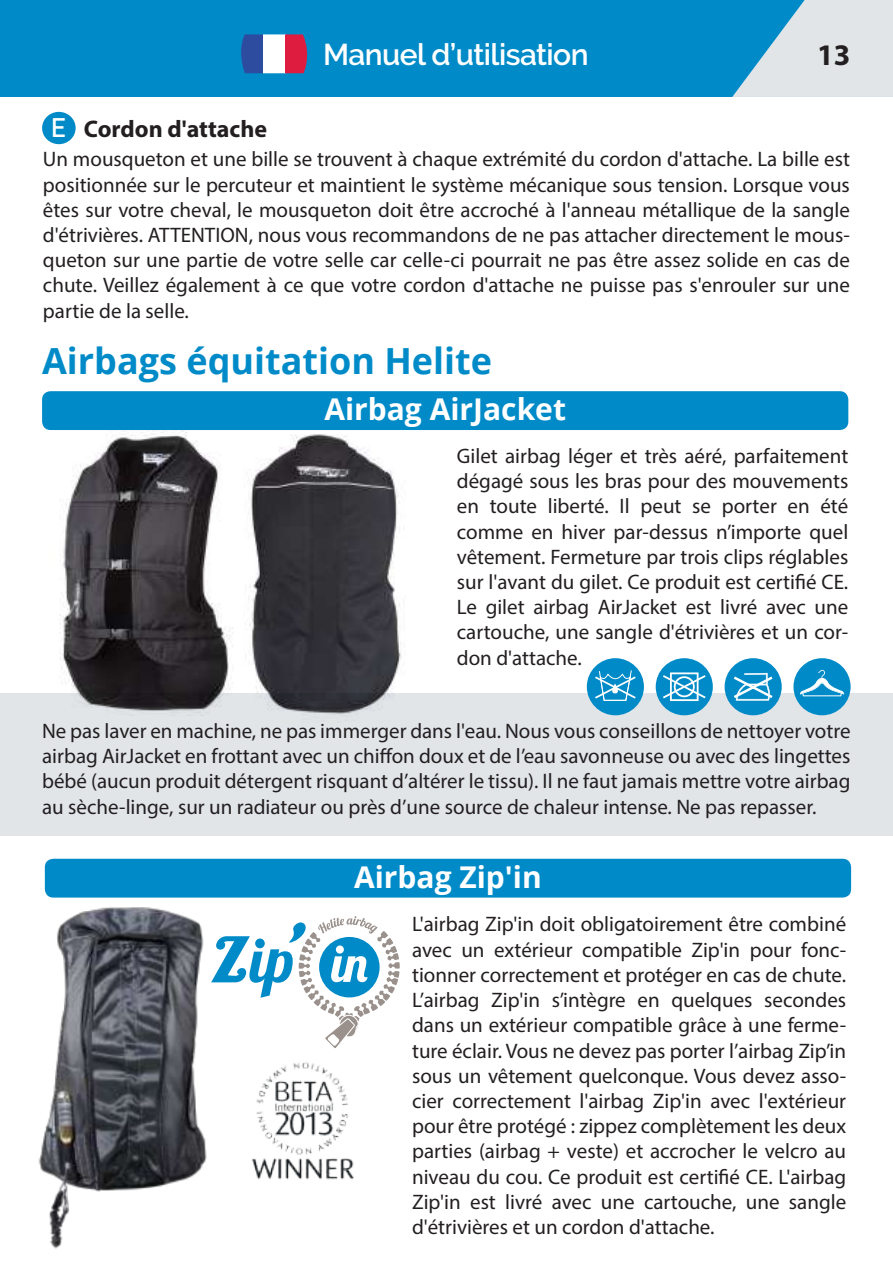
<style>
.page{position:relative;width:893px;height:1276px;background:#fff}
.page>*{position:absolute;margin:0;border:0;box-sizing:border-box;transform-origin:0 0}
.t1{font:700 36px "Open Sans";color:#008bc8}
.t2{font:700 30px "Open Sans";color:#fff}
.t3{font:600 30px "Raleway";letter-spacing:-.02em;color:#fff}
.t4{font:700 30px "Myriad Pro";color:#231f20}
.t5{font:700 24px "Myriad Pro";color:#231f20}
.t6{font:21px/25.2px "Myriad Pro";color:#231f20;text-align:justify}
.s1{font-family:"Brandon Grotesque";font-weight:500;font-size:27px;color:#fff}
</style>
<div class="page">
<div style="left:0;top:693px;width:893px;height:143px;background:#e1e5e8"></div>
<div style="left:656px;top:658px;width:57px;height:57px;background:#008bc8;border-radius:50%"></div>
<svg style="left:663px;top:672px;width:43px;height:29px"></svg>
<div style="left:587px;top:658px;width:57px;height:57px;background:#008bc8;border-radius:50%"></div>
<svg style="left:595px;top:670px;width:41px;height:31px"></svg>
<div style="left:793px;top:658px;width:58px;height:57px;background:#008bc8;border-radius:50%"></div>
<svg style="left:800px;top:670px;width:44px;height:26px"></svg>
<div style="left:725px;top:658px;width:57px;height:57px;background:#008bc8;border-radius:50%"></div>
<svg style="left:734px;top:673px;width:38px;height:27px"></svg>
<img style="left:60px;top:430px;width:149px;height:283px">
<img style="left:209px;top:434px;width:192px;height:281px">
<img style="left:252px;top:1062px;width:102px;height:118px">
<img style="left:38px;top:892px;width:189px;height:357px">
<svg style="left:211px;top:916px;width:189px;height:134px"></svg>
<div style="left:0;top:0;width:893px;height:97px;background:#008bc8"></div>
<svg style="left:732px;top:0;width:161px;height:97px"></svg>
<div style="left:241px;top:34px;width:22px;height:39px;background:#2d4ca0"></div>
<div style="left:263px;top:34px;width:23px;height:39px;background:#fff"></div>
<div style="left:286px;top:34px;width:22px;height:39px;background:#dd1c3f"></div>
<div style="left:42px;top:112px;width:34px;height:32px;background:#008bc8;border-radius:50%"></div>
<div style="left:42px;top:391px;width:806px;height:39px;background:#008bc8;border-radius:9px"></div>
<div style="left:45px;top:858px;width:806px;height:39px;background:#008bc8;border-radius:9px"></div>
<p class="t5" style="left:50px;top:114px;width:218px"><span class="s1">E</span> Cordon d'attache</p>
<h2 class="t3" style="left:323px;top:37px;width:267px">Manuel d’utilisation</h2>
<h2 class="t4" style="left:817px;top:35px;width:35px">13</h2>
<p class="t6" style="left:43px;top:146px;width:809px">Un mousqueton et une bille se trouvent à chaque extrémité du cordon d'attache. La bille est positionnée sur le percuteur et maintient le système mécanique sous tension. Lorsque vous êtes sur votre cheval, le mousqueton doit être accroché à l'anneau métallique de la sangle d'étrivières. ATTENTION, nous vous recommandons de ne pas attacher directement le mous&shy;queton sur une partie de votre selle car celle-ci pourrait ne pas être assez solide en cas de chute. Veillez également à ce que votre cordon d'attache ne puisse pas s'enrouler sur une partie de la selle.</p>
<h1 class="t1" style="left:42px;top:336px;width:451px">Airbags équitation Helite</h1>
<h2 class="t2" style="left:324px;top:388px;width:243px">Airbag AirJacket</h2>
<p class="t6" style="left:457px;top:443px;width:393px">Gilet airbag léger et très aéré, parfaitement dégagé sous les bras pour des mouvements en toute liberté. Il peut se porter en été comme en hiver par-dessus n’importe quel vêtement. Fermeture par trois clips réglables sur l'avant du gilet. Ce produit est certifié CE.<br>Le gilet airbag AirJacket est livré avec une cartouche, une sangle d'étrivières et un cor&shy;don d'attache.</p>
<p class="t6" style="left:42px;top:718px;width:810px">Ne pas laver en machine, ne pas immerger dans l'eau. Nous vous conseillons de nettoyer votre airbag AirJacket en frottant avec un chiffon doux et de l’eau savonneuse ou avec des lingettes bébé (aucun produit détergent risquant d’altérer le tissu). Il ne faut jamais mettre votre airbag au sèche-linge, sur un radiateur ou près d’une source de chaleur intense. Ne pas repasser.</p>
<h2 class="t2" style="left:354px;top:855px;width:189px">Airbag Zip'in</h2>
<p class="t6" style="left:412px;top:911px;width:436px">L'airbag Zip'in doit obligatoirement être combiné avec un extérieur compatible Zip'in pour fonc&shy;tionner correctement et protéger en cas de chute.<br>L’airbag Zip'in s’intègre en quelques secondes dans un extérieur compatible grâce à une ferme&shy;ture éclair. Vous ne devez pas porter l’airbag Zip’in sous un vêtement quelconque. Vous devez asso&shy;cier correctement l'airbag Zip'in avec l'extérieur pour être protégé : zippez complètement les deux parties (airbag + veste) et accrocher le velcro au niveau du cou. Ce produit est certifié CE. L'airbag Zip'in est livré avec une cartouche, une sangle d'étrivières et un cordon d'attache.</p>
</div>
